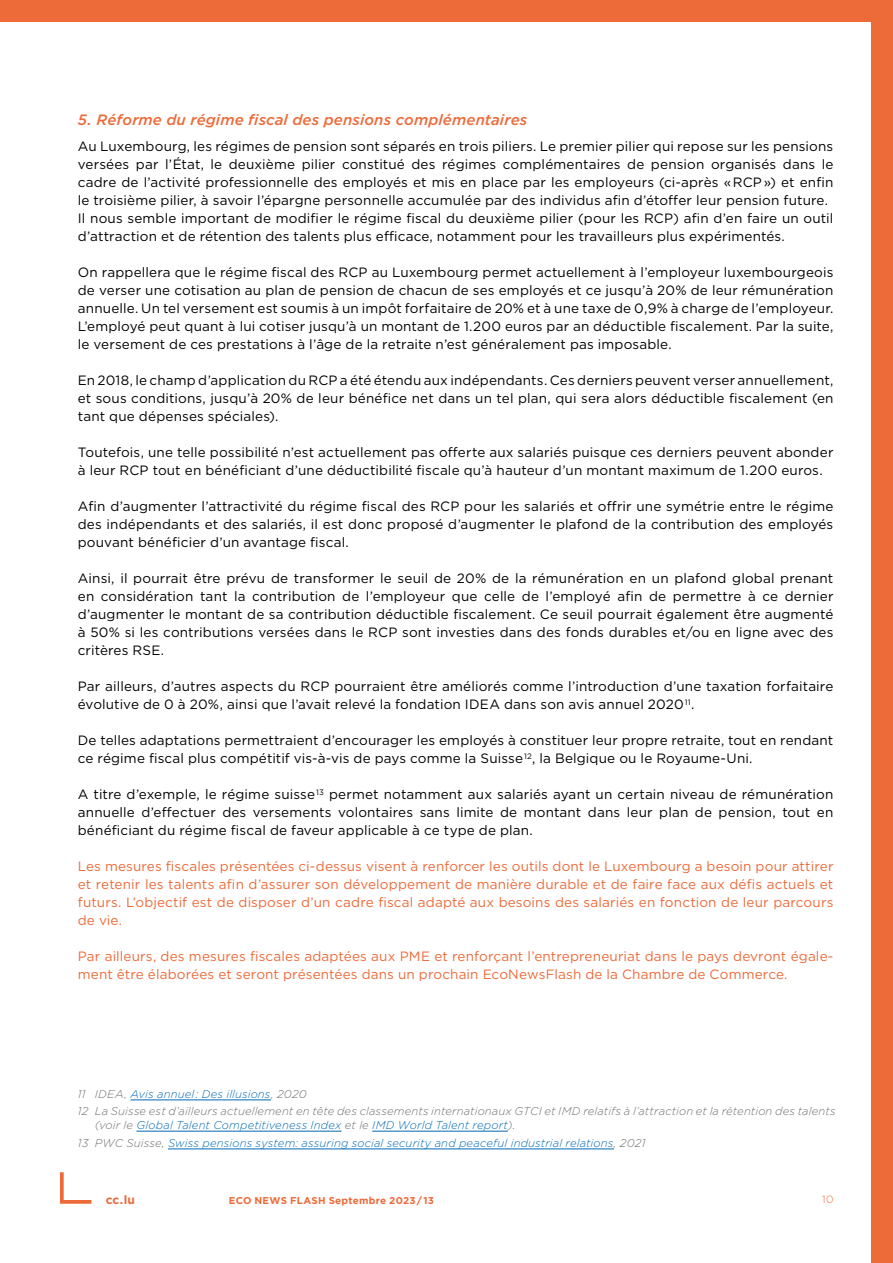
<style>
.page{position:relative;width:893px;height:1263px;background:#fff}
.page>*{position:absolute;margin:0;border:0;box-sizing:border-box;transform-origin:0 0}
.t1{font:italic 500 15px "Gotham";letter-spacing:.01em;color:#ed6a39}
.t2{font:13.5px/18px "Gotham";letter-spacing:.01em;color:#000;text-align:justify}
.t3{font:13.5px/18px "Gotham";letter-spacing:.01em;color:#ed6a39;text-align:justify}
.t4{font:700 12px "Gotham";color:#ed6a39}
.t5{font:italic 300 11.25px/17.7px "Gotham";letter-spacing:.01em;color:#706f6f}
.t6{font:italic 300 11.25px/17.7px "Gotham";letter-spacing:.01em;color:#0069b4}
.t7{font:300 10.5px "Gotham";color:#ed6a39}
.t8{font:700 9.9px "Gotham";letter-spacing:.025em;color:#ed6a39}
.s1{color:#0069b4}
.s2{color:#706f6f}
</style>
<div class="page">
<div style="left:0;top:0;width:893px;height:21px;background:#ed6a39"></div>
<div style="left:872px;top:0;width:21px;height:1263px;background:#ed6a39"></div>
<svg style="left:60px;top:1172px;width:32px;height:32px"></svg>
<hr style="left:130px;top:1099px;width:141px;height:1px;background:#0069b4">
<hr style="left:136px;top:1131px;width:205px;height:1px;background:#0069b4">
<hr style="left:372px;top:1131px;width:136px;height:1px;background:#0069b4">
<hr style="left:168px;top:1148px;width:446px;height:1px;background:#0069b4">
<p class="t1" style="left:78px;top:111px;width:451px">5. Réforme du régime fiscal des pensions complémentaires</p>
<p class="t2" style="left:78px;top:137px;width:757px;text-align:left">Au Luxembourg, les régimes de pension sont séparés en trois piliers. Le premier pilier qui repose sur les pensions versées par l’État, le deuxième pilier constitué des régimes complémentaires de pension organisés dans le cadre de l’activité professionnelle des employés et mis en place par les employeurs (ci-après « RCP ») et enfin le troisième pilier, à savoir l’épargne personnelle accumulée par des individus afin d’étoffer leur pension future.<br>Il nous semble important de modifier le régime fiscal du deuxième pilier (pour les RCP) afin d’en faire un outil d’attraction et de rétention des talents plus efficace, notamment pour les travailleurs plus expérimentés.</p>
<p class="t2" style="left:78px;top:263px;width:757px">On rappellera que le régime fiscal des RCP au Luxembourg permet actuellement à l’employeur luxembourgeois de verser une cotisation au plan de pension de chacun de ses employés et ce jusqu’à 20% de leur rémunération annuelle. Un tel versement est soumis à un impôt forfaitaire de 20% et à une taxe de 0,9% à charge de l’employeur.<br>L’employé peut quant à lui cotiser jusqu’à un montant de 1.200 euros par an déductible fiscalement. Par la suite, le versement de ces prestations à l’âge de la retraite n’est généralement pas imposable.</p>
<p class="t2" style="left:78px;top:371px;width:757px">En 2018, le champ d’application du RCP a été étendu aux indépendants. Ces derniers peuvent verser annuellement, et sous conditions, jusqu’à 20% de leur bénéfice net dans un tel plan, qui sera alors déductible fiscalement (en tant que dépenses spéciales).</p>
<p class="t2" style="left:78px;top:443px;width:757px">Toutefois, une telle possibilité n’est actuellement pas offerte aux salariés puisque ces derniers peuvent abonder à leur RCP tout en bénéficiant d’une déductibilité fiscale qu’à hauteur d’un montant maximum de 1.200 euros.</p>
<p class="t2" style="left:78px;top:497px;width:757px">Afin d’augmenter l’attractivité du régime fiscal des RCP pour les salariés et offrir une symétrie entre le régime des indépendants et des salariés, il est donc proposé d’augmenter le plafond de la contribution des employés pouvant bénéficier d’un avantage fiscal.</p>
<p class="t2" style="left:78px;top:569px;width:757px">Ainsi, il pourrait être prévu de transformer le seuil de 20% de la rémunération en un plafond global prenant en considération tant la contribution de l’employeur que celle de l’employé afin de permettre à ce dernier d’augmenter le montant de sa contribution déductible fiscalement. Ce seuil pourrait également être augmenté à 50% si les contributions versées dans le RCP sont investies dans des fonds durables et/ou en ligne avec des critères RSE.</p>
<p class="t2" style="left:78px;top:677px;width:757px">Par ailleurs, d’autres aspects du RCP pourraient être améliorés comme l’introduction d’une taxation forfaitaire évolutive de 0 à 20%, ainsi que l’avait relevé la fondation IDEA dans son avis annuel 2020 <sup>11</sup>.</p>
<p class="t2" style="left:78px;top:731px;width:757px">De telles adaptations permettraient d’encourager les employés à constituer leur propre retraite, tout en rendant ce régime fiscal plus compétitif vis-à-vis de pays comme la Suisse <sup>12</sup>, la Belgique ou le Royaume-Uni.</p>
<p class="t2" style="left:78px;top:785px;width:757px">A titre d’exemple, le régime suisse <sup>13</sup> permet notamment aux salariés ayant un certain niveau de rémunération annuelle d’effectuer des versements volontaires sans limite de montant dans leur plan de pension, tout en bénéficiant du régime fiscal de faveur applicable à ce type de plan.</p>
<p class="t3" style="left:78px;top:857px;width:757px">Les mesures fiscales présentées ci-dessus visent à renforcer les outils dont le Luxembourg a besoin pour attirer et retenir les talents afin d’assurer son développement de manière durable et de faire face aux défis actuels et futurs. L’objectif est de disposer d’un cadre fiscal adapté aux besoins des salariés en fonction de leur parcours de vie.</p>
<p class="t3" style="left:78px;top:947px;width:757px">Par ailleurs, des mesures fiscales adaptées aux PME et renforçant l’entrepreneuriat dans le pays devront égale&shy;ment être élaborées et seront présentées dans un prochain EcoNewsFlash de la Chambre de Commerce.</p>
<p class="t5" style="left:78px;top:1085px;width:759px">11 IDEA, <span class="s1">Avis annuel : Des illusions</span>, 2020<br>12 La Suisse est d’ailleurs actuellement en tête des classements internationaux GTCI et IMD relatifs à l’attraction et la rétention des talents</p>
<p class="t6" style="left:78px;top:1116px;width:569px;text-indent:17px"><span class="s2">(voir le</span> Global Talent Competitiveness Index <span class="s2">et le</span> IMD World Talent report<span class="s2">).<br>13 PWC Suisse,</span> Swiss pensions system: assuring social security and peaceful industrial relations<span class="s2">, 2021</span></p>
<p class="t4" style="left:106px;top:1192px;width:31px">cc.lu</p>
<p class="t8" style="left:229px;top:1194px;width:207px">ECO NEWS FLASH Septembre 2023/13</p>
<p class="t7" style="left:822px;top:1193px;width:13px">10</p>
</div>
